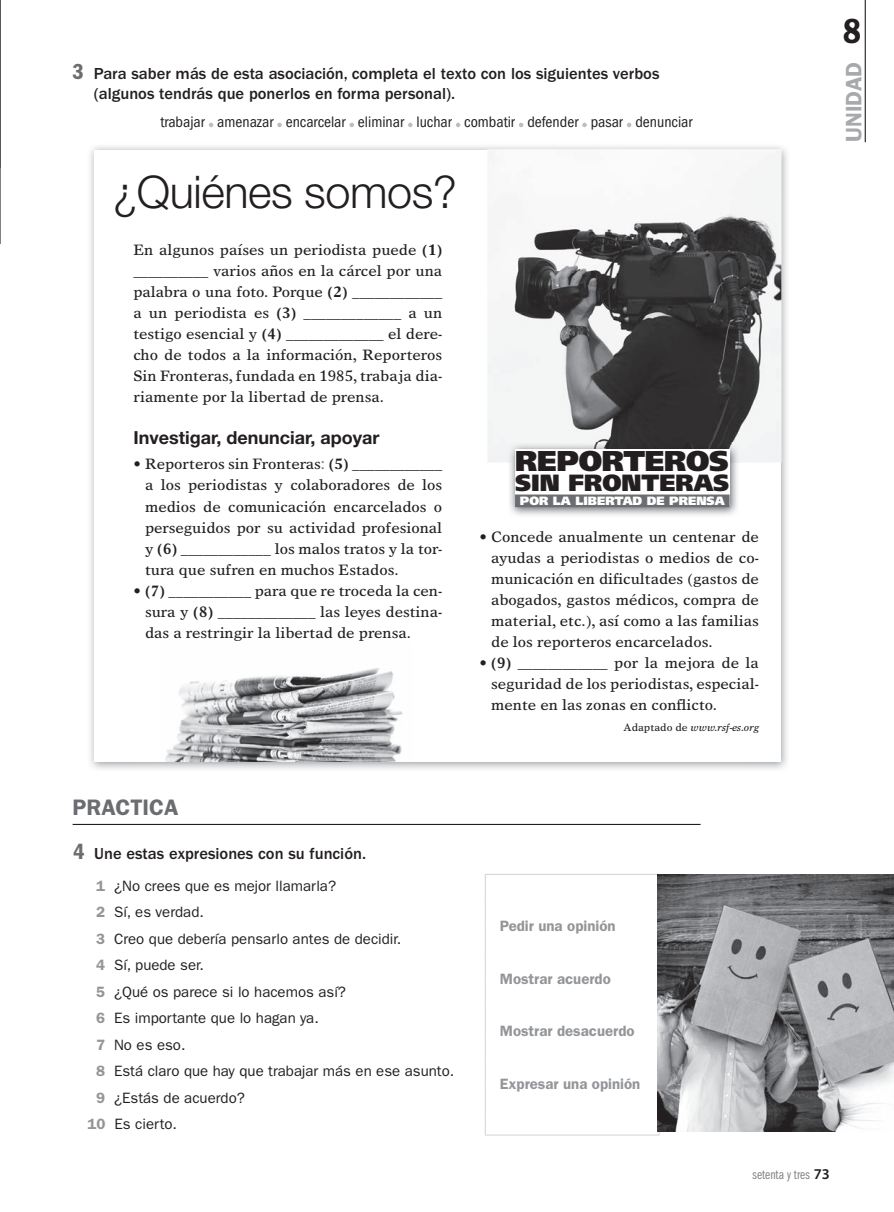
<style>
.page{position:relative;width:894px;height:1212px;background:#fff}
.page>*{position:absolute;margin:0;border:0;box-sizing:border-box;transform-origin:0 0}
.t1{font:300 45px "Helvetica Neue LT Std";letter-spacing:-.01em;color:#231f20}
.t2{font:36px "ITC Franklin Gothic Std Dm Cd";color:#231f20}
.t3{font:900 28.65px "Frutiger LT Std";letter-spacing:-.01em;color:#231f20}
.t4{font:900 23.4px "Frutiger LT Std";color:#231f20}
.t5{font:600 22.5px "ITC Franklin Gothic Std";color:#6c6d70}
.t6{font:600 22.5px "ITC Franklin Gothic Std";color:#a8a9ad}
.t7{font:700 18px "Helvetica Neue LT Std";color:#231f20}
.t8{font:500 16.5px/20.2px "ITC Franklin Gothic Std";color:#231f20}
.t9{font:condensed 15.75px "ITC Franklin Gothic Std";color:#231f20}
.t10{font:15px/21px "Times Europa LT Std";color:#231f20;text-align:justify}
.t11{font:15px "ITC Franklin Gothic Std";color:#231f20}
.t12{font:600 15px "ITC Franklin Gothic Std";color:#939598}
.t13{font:13.5px "ITC Franklin Gothic Std Bk Cp";color:#808285}
.t14{font:900 12px "Frutiger LT Std";color:#fff}
.t15{font:italic 10.5px "Times Europa LT Std";color:#231f20}
.s1{font-family:"ITC Franklin Gothic Std Dm Cd";font-weight:400;font-size:22.5px;color:#6c6d70}
.s2{font-weight:700}
.s3{font-family:"Helvetica Neue LT Std";color:#6c6d70}
.s4{font-style:normal}
.s5{font-weight:600;color:#939598}
.s6{font-family:"Myriad Pro";font-weight:600;font-size:15px;color:#231f20}
</style>
<div class="page">
<hr style="left:0;top:14px;width:1px;height:230px;background:#808285">
<hr style="left:0;top:0;width:1px;height:168px;background:#57585a">
<hr style="left:485px;top:1134px;width:174px;height:1px;background:#d1d2d4">
<hr style="left:485px;top:874px;width:174px;height:1px;background:#d1d2d4">
<svg style="left:485px;top:875px;width:1px;height:259px"></svg>
<hr style="left:864px;top:0;width:1px;height:142px;background:#231f20">
<hr style="left:73px;top:824px;width:627px;height:1px;background:#231f20">
<svg style="left:209px;top:123px;width:4px;height:4px"></svg>
<svg style="left:277px;top:123px;width:5px;height:4px"></svg>
<svg style="left:349px;top:123px;width:5px;height:4px"></svg>
<svg style="left:408px;top:123px;width:4px;height:4px"></svg>
<svg style="left:456px;top:123px;width:4px;height:4px"></svg>
<svg style="left:519px;top:123px;width:4px;height:4px"></svg>
<svg style="left:582px;top:123px;width:5px;height:4px"></svg>
<svg style="left:627px;top:123px;width:4px;height:4px"></svg>
<img style="left:90px;top:146px;width:697px;height:49px">
<img style="left:90px;top:195px;width:47px;height:574px">
<img style="left:740px;top:195px;width:47px;height:574px">
<div style="left:94px;top:150px;width:686px;height:612px;background:#fff"></div>
<img style="left:165px;top:668px;width:238px;height:94px">
<img style="left:487px;top:149px;width:294px;height:313px">
<img style="left:508px;top:443px;width:231px;height:72px">
<div style="left:515px;top:449px;width:214px;height:57px;background:#fff"></div>
<div style="left:515px;top:494px;width:214px;height:13px;background:#6c6d70"></div>
<img style="left:657px;top:875px;width:237px;height:256px">
<p class="t8" style="left:94px;top:63px;width:567px;text-indent:-21px"><span class="s1">3</span> Para saber más de esta asociación, completa el texto con los siguientes verbos (algunos tendrás que ponerlos en forma personal).</p>
<p class="t9" style="left:160px;top:113px;width:533px">trabajar amenazar encarcelar eliminar luchar combatir defender pasar denunciar</p>
<h1 class="t1" style="left:113px;top:165px;width:345px">¿Quiénes somos?</h1>
<p class="t10" style="left:133px;top:239px;width:310px">En algunos países un periodista puede <span class="s2">(1) </span>__________ varios años en la cárcel por una palabra o una foto. Porque <span class="s2">(2)</span> ____________ a un periodista es <span class="s2">(3)</span> _____________ a un testigo esencial y <span class="s2">(4)</span> _____________ el dere&shy;cho de todos a la información, Reporteros Sin Fronteras, fundada en 1985, trabaja dia&shy;riamente por la libertad de prensa.</p>
<p class="t7" style="left:133px;top:427px;width:248px">Investigar, denunciar, apoyar</p>
<p class="t10" style="left:145px;top:453px;width:299px;text-indent:-12px">• Reporteros sin Fronteras<span class="s3">:</span> <span class="s2">(5)</span> ____________ a los periodistas y colaboradores de los medios de comunicación encarcelados o perseguidos por su actividad profesional y <span class="s2">(6)</span> ____________ los malos tratos y la tor&shy;tura que sufren en muchos Estados.</p>
<p class="t10" style="left:145px;top:579px;width:298px;text-indent:-12px">• <span class="s2">(7)</span> ___________ para que re troceda la cen&shy;sura y <span class="s2">(8)</span> _____________ las leyes destina&shy;das a restringir la libertad de prensa.</p>
<h3 class="t3" style="left:515px;top:444px;width:215px">REPORTEROS</h3>
<h3 class="t4" style="left:515px;top:468px;width:216px">SIN FRONTERAS</h3>
<p class="t14" style="left:520px;top:493px;width:206px">POR LA LIBERTAD DE PRENSA</p>
<p class="t10" style="left:491px;top:526px;width:269px;text-indent:-12px">• Concede anualmente un centenar de ayudas a periodistas o medios de co&shy;municación en dificultades (gastos de abogados, gastos médicos, compra de material, etc.), así como a las familias de los reporteros encarcelados.</p>
<p class="t10" style="left:491px;top:652px;width:269px;text-indent:-12px">• <span class="s2">(9)</span> ____________ por la mejora de la seguridad de los periodistas, especial&shy;mente en las zonas en conflicto.</p>
<p class="t15" style="left:623px;top:721px;width:137px"><span class="s4">Adaptado de</span> www.rsf-es.org</p>
<h2 class="t2" style="left:842px;top:10px;width:20px">8</h2>
<h3 class="t6" style="left:840px;top:142px;width:82px;rotate:-90deg">unidad</h3>
<h3 class="t5" style="left:73px;top:794px;width:107px">practica</h3>
<p class="t8" style="left:73px;top:844px;width:294px"><span class="s1">4</span> Une estas expresiones con su función.</p>
<p class="t11" style="left:96px;top:877px;width:241px"><span class="s5">1</span> ¿No crees que es mejor llamarla?</p>
<p class="t11" style="left:96px;top:903px;width:109px"><span class="s5">2</span> Sí, es verdad.</p>
<p class="t11" style="left:96px;top:930px;width:307px"><span class="s5">3</span> Creo que debería pensarlo antes de decidir.</p>
<p class="t11" style="left:96px;top:956px;width:109px"><span class="s5">4</span> Sí, puede ser.</p>
<p class="t11" style="left:96px;top:983px;width:251px"><span class="s5">5</span> ¿Qué os parece si lo hacemos así?</p>
<p class="t11" style="left:96px;top:1009px;width:224px"><span class="s5">6</span> Es importante que lo hagan ya.</p>
<p class="t11" style="left:96px;top:1036px;width:91px"><span class="s5">7</span> No es eso.</p>
<p class="t11" style="left:96px;top:1062px;width:360px"><span class="s5">8</span> Está claro que hay que trabajar más en ese asunto.</p>
<p class="t11" style="left:96px;top:1088px;width:150px"><span class="s5">9</span> ¿Estás de acuerdo?</p>
<p class="t11" style="left:88px;top:1115px;width:91px"><span class="s5">10</span> Es cierto.</p>
<p class="t12" style="left:500px;top:917px;width:117px">pedir una opinión</p>
<p class="t12" style="left:500px;top:969px;width:112px">Mostrar acuerdo</p>
<p class="t12" style="left:500px;top:1022px;width:136px">Mostrar desacuerdo</p>
<p class="t12" style="left:500px;top:1074px;width:142px">expresar una opinión</p>
<p class="t13" style="left:752px;top:1167px;width:79px">setenta y tres <span class="s6">73</span></p>
</div>
